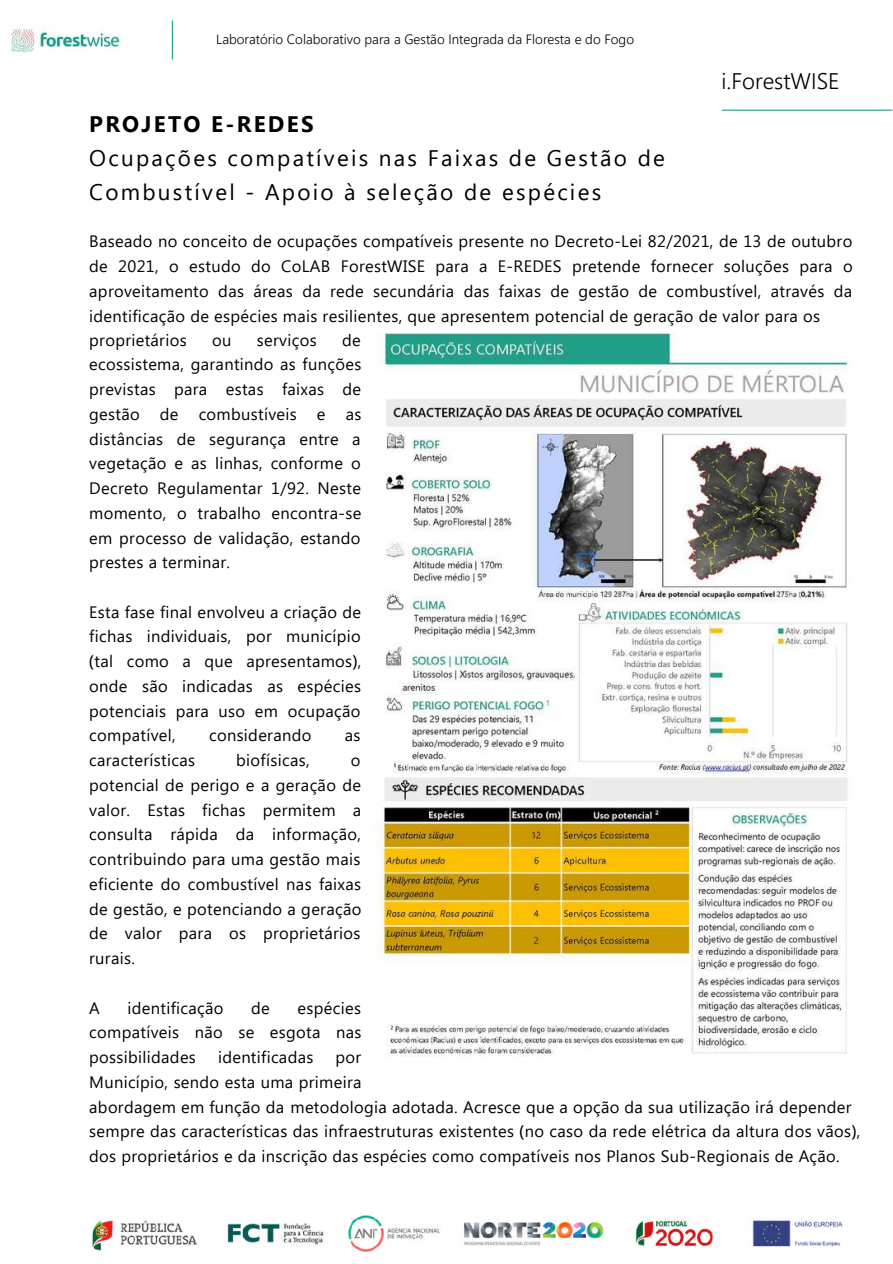
<style>
.page{position:relative;width:893px;height:1264px;background:#fff}
.page>*{position:absolute;margin:0;border:0;box-sizing:border-box;transform-origin:0 0}
.t1{font:22.5px/33.8px "Segoe UI";letter-spacing:.1em;color:#000}
.t2{font:700 22.5px "Segoe UI";letter-spacing:.1em;color:#000}
.t3{font:300 22.5px "Segoe UI";color:#000}
.t4{font:16.5px/24.8px "Segoe UI";letter-spacing:.02em;color:#000;text-align:justify}
.t5{font:300 13.5px "Segoe UI";color:#000}
.s1{font-family:"Noto Sans"}
</style>
<div class="page">
<img style="left:11px;top:26px;width:110px;height:27px">
<hr style="left:172px;top:21px;width:1px;height:38px;background:#219f88">
<img style="left:91px;top:1215px;width:751px;height:37px">
<hr style="left:722px;top:110px;width:169px;height:1px;background:#219f88">
<img style="left:374px;top:334px;width:474px;height:723px">
<p class="t5" style="left:216px;top:29px;width:419px">Laboratório Colaborativo para a Gestão Integrada da Floresta e do Fogo</p>
<h1 class="t2" style="left:89px;top:108px;width:226px">PROJETO E-REDES</h1>
<h1 class="t1" style="left:89px;top:140px;width:577px">Ocupações compatíveis nas Faixas de Gestão de<br>Combustível - Apoio à seleção de espécies</h1>
<h1 class="t3" style="left:721px;top:65px;width:119px">i.ForestWISE</h1>
<p class="t4" style="left:89px;top:228px;width:764px">Baseado no conceito de ocupações compatíveis presente no Decreto-Lei 82/2021, de 13 de outubro de 2021, o estudo do CoLAB ForestWISE para a E-REDES pretende fornecer soluções para o aproveitamento das áreas da rede secundária das faixas de gestão de combustível, através da identificação de espécies mais resilientes, que apresentem potencial de geração de valor para os</p>
<p class="t4" style="left:89px;top:326px;width:99px">proprietários</p>
<p class="t4" style="left:212px;top:326px;width:21px">ou</p>
<p class="t4" style="left:257px;top:326px;width:61px">serviços</p>
<p class="t4" style="left:89px;top:326px;width:273px;text-indent:253px">de ecossistema, garantindo as funções previstas para estas faixas de gestão de combustíveis e as distâncias de segurança entre a vegetação e as linhas, conforme o Decreto Regulamentar 1/92. Neste momento, o trabalho encontra-se em processo de validação, estando prestes a terminar.</p>
<p class="t4" style="left:89px;top:598px;width:273px">Esta fase final envolveu a criação de fichas individuais, por município <span class="s1">(</span>tal como a que apresentamos<span class="s1">)</span>, onde são indicadas as espécies potenciais para uso em ocupação compatível,</p>
<p class="t4" style="left:209px;top:722px;width:104px">considerando</p>
<p class="t4" style="left:345px;top:722px;width:17px">as</p>
<p class="t4" style="left:89px;top:747px;width:107px">características</p>
<p class="t4" style="left:236px;top:747px;width:75px">biofísicas,</p>
<p class="t4" style="left:89px;top:747px;width:273px;text-indent:261px">o potencial de perigo e a geração de valor. Estas fichas permitem a consulta rápida da informação, contribuindo para uma gestão mais eficiente do combustível nas faixas de gestão, e potenciando a geração de valor para os proprietários rurais.</p>
<p class="t4" style="left:89px;top:994px;width:12px">A</p>
<p class="t4" style="left:127px;top:994px;width:97px">identificação</p>
<p class="t4" style="left:251px;top:994px;width:20px">de</p>
<p class="t4" style="left:89px;top:994px;width:274px;text-indent:208px">espécies compatíveis não se esgota nas possibilidades</p>
<p class="t4" style="left:218px;top:1043px;width:97px">identificadas</p>
<p class="t4" style="left:89px;top:1043px;width:772px;text-align:left;text-indent:246px">por<br>Município, sendo esta uma primeira<br>abordagem em função da metodologia adotada. Acresce que a opção da sua utilização irá depender sempre das características das infraestruturas existentes <span class="s1">(</span>no caso da rede elétrica da altura dos vãos<span class="s1">)</span>, dos proprietários e da inscrição das espécies como compatíveis nos Planos Sub-Regionais de Ação.</p>
</div>
